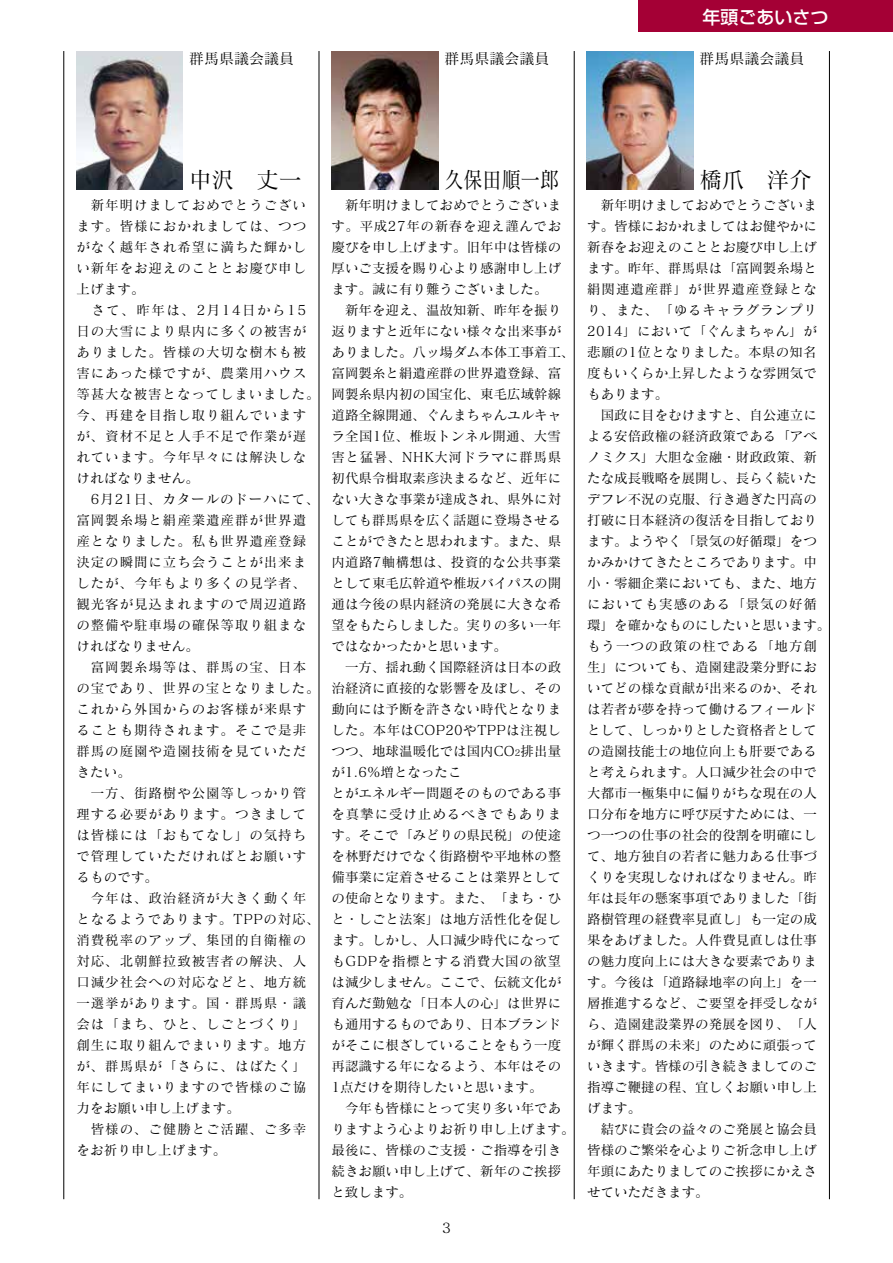
<style>
.page{position:relative;width:893px;height:1263px;background:#fff}
.page>*{position:absolute;margin:0;border:0;box-sizing:border-box;transform-origin:0 0}
.t1{font:22.5px "Matisse Pro M";color:#000}
.t2{font:22.5px "Matisse Pro M";color:#000;scale:.85 1}
.t3{font:500 18px "Shin Go Pro";color:#fff}
.t4{font:15px "Matisse Pro M";color:#000}
.t5{font:13.8px "Matisse Pro M";color:#000}
.t6{font:13.5px/21px "Matisse Pro M";color:#000}
.t7{font:13.5px/21px "Matisse Pro M";letter-spacing:.07em;color:#000}
.s1{font-size:9px}
</style>
<div class="page">
<div style="left:638px;top:0;width:255px;height:32px;background:#a40035"></div>
<hr style="left:64px;top:51px;width:1px;height:1148px;background:#000">
<hr style="left:319px;top:51px;width:1px;height:1148px;background:#000">
<hr style="left:574px;top:51px;width:1px;height:1148px;background:#000">
<hr style="left:829px;top:51px;width:1px;height:1148px;background:#000">
<img style="left:587px;top:51px;width:106px;height:138px">
<img style="left:332px;top:51px;width:106px;height:138px">
<img style="left:76px;top:51px;width:107px;height:138px">
<p class="t4" style="left:189px;top:49px;width:107px">群馬県議会議員</p>
<p class="t4" style="left:444px;top:49px;width:106px">群馬県議会議員</p>
<h2 class="t3" style="left:702px;top:2px;width:127px">年頭ごあいさつ</h2>
<p class="t4" style="left:699px;top:49px;width:106px">群馬県議会議員</p>
<h1 class="t1" style="left:189px;top:165px;width:114px">中沢　丈一</h1>
<p class="t7" style="left:76px;top:194px;width:245px">　新年明けましておめでとうございます。皆様におかれましては、つつがなく越年され希望に満ちた輝かしい新年をお迎えのこととお慶び申し上げます。<br>　さて、昨年は、2月14日から15日の大雪により県内に多くの被害がありました。皆様の大切な樹木も被害にあった様ですが、農業用ハウス等甚大な被害となってしまいました。今、再建を目指し取り組んでいますが、資材不足と人手不足で作業が遅れています。今年早々には解決しなければなりません。<br>　6月21日、カタールのドーハにて、富岡製糸場と絹産業遺産群が世界遺産となりました。私も世界遺産登録決定の瞬間に立ち会うことが出来ましたが、今年もより多くの見学者、観光客が見込まれますので周辺道路の整備や駐車場の確保等取り組まなければなりません。<br>　富岡製糸場等は、群馬の宝、日本の宝であり、世界の宝となりました。これから外国からのお客様が来県することも期待されます。そこで是非群馬の庭園や造園技術を見ていただきたい。<br>　一方、街路樹や公園等しっかり管理する必要があります。つきましては皆様には「おもてなし」の気持ちで管理していただければとお願いするものです。<br>　今年は、政治経済が大きく動く年となるようであります。TPPの対応、消費税率のアップ、集団的自衛権の対応、北朝鮮拉致被害者の解決、人口減少社会への対応などと、地方統一選挙があります。国・群馬県・議会は「まち、ひと、しごとづくり」創生に取り組んでまいります。地方が、群馬県が「さらに、はばたく」年にしてまいりますので皆様のご協力をお願い申し上げます。<br>　皆様の、ご健勝とご活躍、ご多幸をお祈り申し上げます。</p>
<h1 class="t2" style="left:444px;top:165px;width:136px">久保田順一郎</h1>
<p class="t6" style="left:331px;top:194px;width:245px">　新年明けましておめでとうございます。平成27年の新春を迎え謹んでお慶びを申し上げます。旧年中は皆様の厚いご支援を賜り心より感謝申し上げます。誠に有り難うございました。<br>　新年を迎え、温故知新、昨年を振り返りますと近年にない様々な出来事がありました。八ッ場ダム本体工事着工、富岡製糸と絹遺産群の世界遺登録、富岡製糸県内初の国宝化、東毛広域幹線道路全線開通、ぐんまちゃんユルキャラ全国1位、椎坂トンネル開通、大雪害と猛暑、NHK大河ドラマに群馬県初代県令楫取素彦決まるなど、近年にない大きな事業が達成され、県外に対しても群馬県を広く話題に登場させることができたと思われます。また、県内道路7軸構想は、投資的な公共事業として東毛広幹道や椎坂バイパスの開通は今後の県内経済の発展に大きな希望をもたらしました。実りの多い一年ではなかったかと思います。<br>　一方、揺れ動く国際経済は日本の政治経済に直接的な影響を及ぼし、その動向には予断を許さない時代となりました。本年はCOP20やTPPは注視しつつ、地球温暖化では国内CO<span class="s1">2</span>排出量が1.6％増となったこ<br>とがエネルギー問題そのものである事を真摯に受け止めるべきでもあります。そこで「みどりの県民税」の使途を林野だけでなく街路樹や平地林の整備事業に定着させることは業界としての使命となります。また、「まち・ひと・しごと法案」は地方活性化を促します。しかし、人口減少時代になってもGDPを指標とする消費大国の欲望は減少しません。ここで、伝統文化が育んだ勤勉な「日本人の心」は世界にも通用するものであり、日本ブランドがそこに根ざしていることをもう一度再認識する年になるよう、本年はその<br>1点だけを期待したいと思います。<br>　今年も皆様にとって実り多い年でありますよう心よりお祈り申し上げます。最後に、皆様のご支援・ご指導を引き続きお願い申し上げて、新年のご挨拶と致します。</p>
<p class="t5" style="left:442px;top:1219px;width:10px">3</p>
<h1 class="t1" style="left:699px;top:165px;width:114px">橋爪　洋介</h1>
<p class="t6" style="left:587px;top:194px;width:245px">　新年明けましておめでとうございます。皆様におかれましてはお健やかに新春をお迎えのこととお慶び申し上げます。昨年、群馬県は「富岡製糸場と絹関連遺産群」が世界遺産登録となり、また、「ゆるキャラグランプリ<br>2014」において「ぐんまちゃん」が悲願の1位となりました。本県の知名度もいくらか上昇したような雰囲気でもあります。<br>　国政に目をむけますと、自公連立による安倍政権の経済政策である「アベノミクス」大胆な金融・財政政策、新たな成長戦略を展開し、長らく続いたデフレ不況の克服、行き過ぎた円高の打破に日本経済の復活を目指しております。ようやく「景気の好循環」をつかみかけてきたところであります。中小・零細企業においても、また、地方においても実感のある「景気の好循環」を確かなものにしたいと思います。もう一つの政策の柱である「地方創生」についても、造園建設業分野においてどの様な貢献が出来るのか、それは若者が夢を持って働けるフィールドとして、しっかりとした資格者としての造園技能士の地位向上も肝要であると考えられます。人口減少社会の中で大都市一極集中に偏りがちな現在の人口分布を地方に呼び戻すためには、一つ一つの仕事の社会的役割を明確にして、地方独自の若者に魅力ある仕事づくりを実現しなければなりません。昨年は長年の懸案事項でありました「街路樹管理の経費率見直し」も一定の成果をあげました。人件費見直しは仕事の魅力度向上には大きな要素であります。今後は「道路緑地率の向上」を一層推進するなど、ご要望を拝受しながら、造園建設業界の発展を図り、「人が輝く群馬の未来」のために頑張っていきます。皆様の引き続きましてのご指導ご鞭撻の程、宜しくお願い申し上げます。<br>　結びに貴会の益々のご発展と協会員皆様のご繁栄を心よりご祈念申し上げ年頭にあたりましてのご挨拶にかえさせていただきます。</p>
</div>
